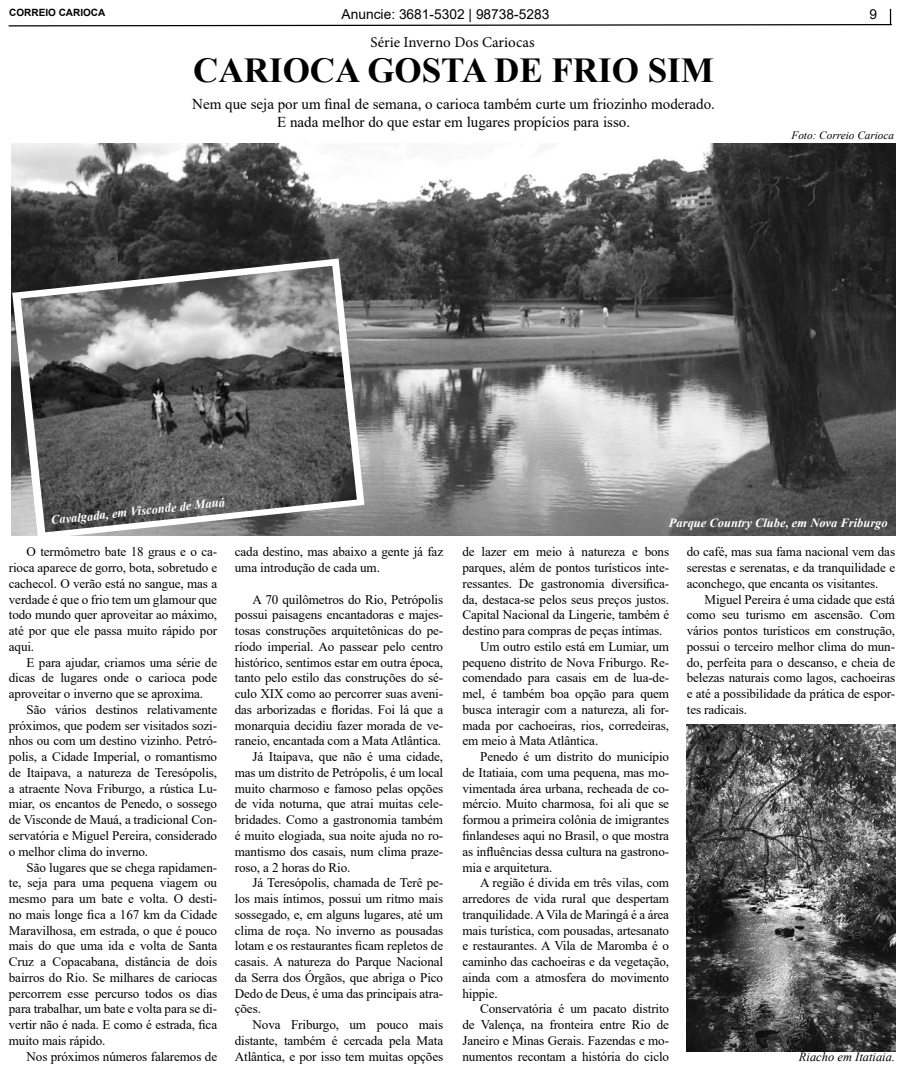
<style>
.page{position:relative;width:904px;height:1071px;background:#fff}
.page>*{position:absolute;margin:0;border:0;box-sizing:border-box;transform-origin:0 0}
.t1{font:700 35px "Times New Roman";color:#000}
.t2{font:15px/18px "Times New Roman";color:#000;text-align:center}
.t3{font:15px "Minion Pro";color:#000}
.t4{font:13.75px "Arial";color:#000}
.t5{font:13.12px/15.8px "Times New Roman";letter-spacing:-.01em;color:#000;text-align:justify}
.t6{font:italic 700 12.5px "Times New Roman";color:#fff}
.t7{font:italic 12.5px "Times New Roman";color:#000}
.t8{font:italic 11.25px "Times New Roman";color:#000}
.t9{font:700 10px "Arial";color:#000}
</style>
<div class="page">
<svg style="left:8px;top:9px;width:884px;height:18px"></svg>
<img style="left:12px;top:143px;width:883px;height:392px">
<img style="left:686px;top:724px;width:209px;height:326px">
<svg style="left:12px;top:258px;width:352px;height:278px;background:#6f6f6f"></svg>
<img style="left:21px;top:266px;width:336px;height:266px">
<p class="t9" style="left:9px;top:6px;width:98px">CORREIO CARIOCA</p>
<p class="t4" style="left:341px;top:4px;width:209px">Anuncie: 3681-5302 | 98738-5283</p>
<p class="t4" style="left:869px;top:5px;width:9px">9</p>
<h1 class="t1" style="left:193px;top:45px;width:522px">CARIOCA GOSTA DE FRIO SIM</h1>
<p class="t3" style="left:370px;top:32px;width:166px">Série Inverno Dos Cariocas</p>
<p class="t2" style="left:192px;top:94px;width:524px">Nem que seja por um final de semana, o carioca também curte um friozinho moderado.<br>E nada melhor do que estar em lugares propícios para isso.</p>
<p class="t8" style="left:791px;top:127px;width:104px">Foto: Correio Carioca</p>
<p class="t6" style="left:50px;top:511px;width:176px;rotate:-6deg">Cavalgada, em Visconde de Mauá</p>
<p class="t5" style="left:9px;top:543px;width:210px;text-indent:18px">O termômetro bate 18 graus e o ca&shy;rioca aparece de gorro, bota, sobretudo e cachecol. O verão está no sangue, mas a verdade é que o frio tem um glamour que todo mundo quer aproveitar ao máximo, até por que ele passa muito rápido por aqui.</p>
<p class="t5" style="left:9px;top:653px;width:210px;text-indent:18px">E para ajudar, criamos uma série de dicas de lugares onde o carioca pode aproveitar o inverno que se aproxima.</p>
<p class="t5" style="left:9px;top:701px;width:210px;text-indent:18px">São vários destinos relativamente próximos, que podem ser visitados sozi&shy;nhos ou com um destino vizinho. Petró&shy;polis, a Cidade Imperial, o romantismo de Itaipava, a natureza de Teresópolis, a atraente Nova Friburgo, a rústica Lu&shy;miar, os encantos de Penedo, o sossego de Visconde de Mauá, a tradicional Con&shy;servatória e Miguel Pereira, considerado o melhor clima do inverno.</p>
<p class="t5" style="left:9px;top:858px;width:210px;text-indent:18px">São lugares que se chega rapidamen&shy;te, seja para uma pequena viagem ou mesmo para um bate e volta. O desti&shy;no mais longe fica a 167 km da Cidade Maravilhosa, em estrada, o que é pouco mais do que uma ida e volta de Santa Cruz a Copacabana, distância de dois bairros do Rio. Se milhares de cariocas percorrem esse percurso todos os dias para trabalhar, um bate e volta para se di&shy;vertir não é nada. E como é estrada, fica muito mais rápido.</p>
<p class="t5" style="left:27px;top:1047px;width:192px">Nos próximos números falaremos de</p>
<p class="t5" style="left:235px;top:543px;width:210px">cada destino, mas abaixo a gente já faz uma introdução de cada um.</p>
<p class="t5" style="left:252px;top:590px;width:192px">A 70 quilômetros do Rio, Petrópolis</p>
<p class="t5" style="left:235px;top:606px;width:210px">possui paisagens encantadoras e majes-</p>
<p class="t5" style="left:235px;top:622px;width:210px">tosas construções arquitetônicas do pe-</p>
<p class="t5" style="left:235px;top:638px;width:210px">ríodo imperial. Ao passear pelo centro</p>
<p class="t5" style="left:235px;top:653px;width:210px">histórico, sentimos estar em outra época,</p>
<p class="t5" style="left:235px;top:669px;width:210px">tanto pelo estilo das construções do sé-</p>
<p class="t5" style="left:235px;top:685px;width:210px">culo XIX como ao percorrer suas aveni-</p>
<p class="t5" style="left:235px;top:701px;width:210px">das arborizadas e floridas. Foi lá que a</p>
<p class="t5" style="left:235px;top:716px;width:210px">monarquia decidiu fazer morada de ve-</p>
<p class="t5" style="left:235px;top:732px;width:208px">raneio, encantada com a Mata Atlântica.</p>
<p class="t5" style="left:252px;top:748px;width:192px">Já Itaipava, que não é uma cidade,</p>
<p class="t5" style="left:235px;top:764px;width:210px">mas um distrito de Petrópolis, é um local</p>
<p class="t5" style="left:235px;top:779px;width:210px">muito charmoso e famoso pelas opções</p>
<p class="t5" style="left:235px;top:795px;width:210px">de vida noturna, que atrai muitas cele-</p>
<p class="t5" style="left:235px;top:811px;width:210px">bridades. Como a gastronomia também</p>
<p class="t5" style="left:235px;top:827px;width:210px">é muito elogiada, sua noite ajuda no ro-</p>
<p class="t5" style="left:235px;top:842px;width:210px">mantismo dos casais, num clima praze-</p>
<p class="t5" style="left:235px;top:858px;width:117px">roso, a 2 horas do Rio.</p>
<p class="t5" style="left:252px;top:874px;width:192px">Já Teresópolis, chamada de Terê pe-</p>
<p class="t5" style="left:235px;top:890px;width:210px">los mais íntimos, possui um ritmo mais</p>
<p class="t5" style="left:235px;top:905px;width:210px">sossegado, e, em alguns lugares, até um</p>
<p class="t5" style="left:235px;top:921px;width:210px">clima de roça. No inverno as pousadas</p>
<p class="t5" style="left:235px;top:937px;width:210px">lotam e os restaurantes ficam repletos de</p>
<p class="t5" style="left:235px;top:953px;width:210px">casais. A natureza do Parque Nacional</p>
<p class="t5" style="left:235px;top:968px;width:210px">da Serra dos Órgãos, que abriga o Pico</p>
<p class="t5" style="left:235px;top:984px;width:210px">Dedo de Deus, é uma das principais atra-</p>
<p class="t5" style="left:235px;top:1000px;width:28px">ções.</p>
<p class="t5" style="left:252px;top:1016px;width:192px">Nova Friburgo, um pouco mais</p>
<p class="t5" style="left:235px;top:1031px;width:210px">distante, também é cercada pela Mata</p>
<p class="t5" style="left:235px;top:1047px;width:210px">Atlântica, e por isso tem muitas opções</p>
<p class="t6" style="left:669px;top:514px;width:220px">Parque Country Clube, em Nova Friburgo</p>
<p class="t5" style="left:462px;top:543px;width:208px">de lazer em meio à natureza e bons</p>
<p class="t5" style="left:462px;top:559px;width:208px">parques, além de pontos turísticos inte-</p>
<p class="t5" style="left:462px;top:575px;width:208px">ressantes. De gastronomia diversifica-</p>
<p class="t5" style="left:462px;top:590px;width:208px">da, destaca-se pelos seus preços justos.</p>
<p class="t5" style="left:462px;top:606px;width:208px">Capital Nacional da Lingerie, também é</p>
<p class="t5" style="left:462px;top:622px;width:201px">destino para compras de peças íntimas.</p>
<p class="t5" style="left:480px;top:638px;width:190px">Um outro estilo está em Lumiar, um</p>
<p class="t5" style="left:462px;top:653px;width:208px">pequeno distrito de Nova Friburgo. Re-</p>
<p class="t5" style="left:462px;top:669px;width:208px">comendado para casais em de lua-de-</p>
<p class="t5" style="left:462px;top:685px;width:208px">mel, é também boa opção para quem</p>
<p class="t5" style="left:462px;top:701px;width:208px">busca interagir com a natureza, ali for-</p>
<p class="t5" style="left:462px;top:716px;width:208px">mada por cachoeiras, rios, corredeiras,</p>
<p class="t5" style="left:462px;top:732px;width:137px">em meio à Mata Atlântica.</p>
<p class="t5" style="left:480px;top:748px;width:190px">Penedo é um distrito do município</p>
<p class="t5" style="left:462px;top:764px;width:208px">de Itatiaia, com uma pequena, mas mo-</p>
<p class="t5" style="left:462px;top:779px;width:208px">vimentada área urbana, recheada de co-</p>
<p class="t5" style="left:462px;top:795px;width:208px">mércio. Muito charmosa, foi ali que se</p>
<p class="t5" style="left:462px;top:811px;width:208px">formou a primeira colônia de imigrantes</p>
<p class="t5" style="left:462px;top:827px;width:208px">finlandeses aqui no Brasil, o que mostra</p>
<p class="t5" style="left:462px;top:842px;width:208px">as influências dessa cultura na gastrono-</p>
<p class="t5" style="left:462px;top:858px;width:91px">mia e arquitetura.</p>
<p class="t5" style="left:480px;top:874px;width:190px">A região é divida em três vilas, com</p>
<p class="t5" style="left:462px;top:890px;width:208px">arredores de vida rural que despertam</p>
<p class="t5" style="left:462px;top:905px;width:208px">tranquilidade. A Vila de Maringá é a área</p>
<p class="t5" style="left:462px;top:921px;width:208px">mais turística, com pousadas, artesanato</p>
<p class="t5" style="left:462px;top:937px;width:208px">e restaurantes. A Vila de Maromba é o</p>
<p class="t5" style="left:462px;top:953px;width:208px">caminho das cachoeiras e da vegetação,</p>
<p class="t5" style="left:462px;top:968px;width:208px">ainda com a atmosfera do movimento</p>
<p class="t5" style="left:462px;top:984px;width:37px">hippie.</p>
<p class="t5" style="left:480px;top:1000px;width:190px">Conservatória é um pacato distrito</p>
<p class="t5" style="left:462px;top:1016px;width:208px">de Valença, na fronteira entre Rio de</p>
<p class="t5" style="left:462px;top:1031px;width:208px">Janeiro e Minas Gerais. Fazendas e mo-</p>
<p class="t5" style="left:462px;top:1047px;width:208px">numentos recontam a história do ciclo</p>
<p class="t5" style="left:686px;top:543px;width:210px">do café, mas sua fama nacional vem das serestas e serenatas, e da tranquilidade e aconchego, que encanta os visitantes.</p>
<p class="t5" style="left:686px;top:590px;width:210px;text-indent:18px">Miguel Pereira é uma cidade que está como seu turismo em ascensão. Com vários pontos turísticos em construção, possui o terceiro melhor clima do mun&shy;do, perfeita para o descanso, e cheia de belezas naturais como lagos, cachoeiras e até a possibilidade da prática de espor&shy;tes radicais.</p>
<p class="t7" style="left:798px;top:1047px;width:98px">Riacho em Itatiaia.</p>
</div>
